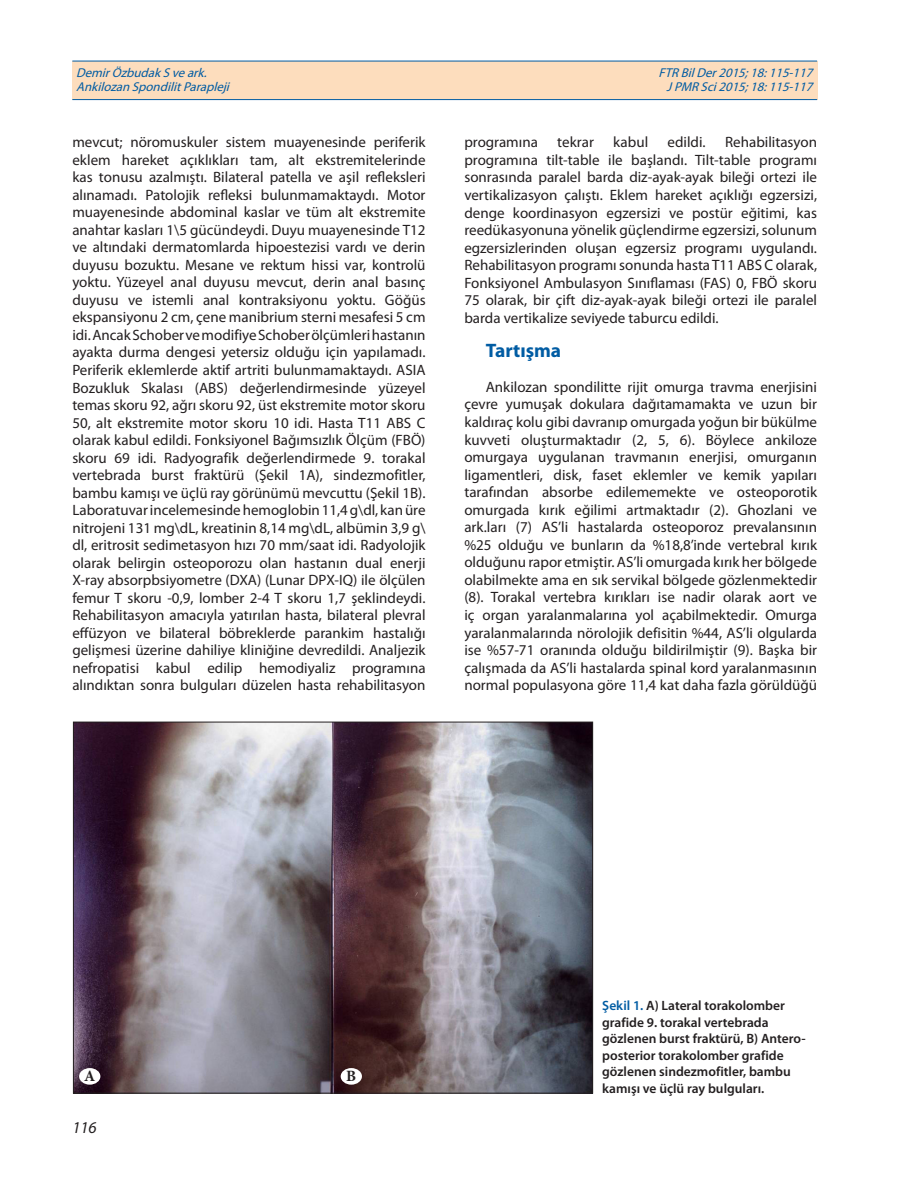
<style>
.page{position:relative;width:915px;height:1191px;background:#fff}
.page>*{position:absolute;margin:0;border:0;box-sizing:border-box;transform-origin:0 0}
.t1{font:700 19.5px "Myriad Pro";color:#015ca3}
.t2{font:italic 16.5px "Myriad Pro";color:#231f20}
.t3{font:700 15.75px "Minion Pro";color:#231f20}
.t4{font:15px/17.5px "Myriad Pro";color:#231f20;text-align:justify}
.t5{font:600 13.5px/16.5px "Myriad Pro";color:#231f20}
.t6{font:italic 12.9px "Myriad Pro";color:#015ca3}
.s1{color:#015ca3}
</style>
<div class="page">
<div style="left:72px;top:61px;width:745px;height:38px;background:#fdddbd"></div>
<hr style="left:72px;top:61px;width:744px;height:1px;background:#015ca3">
<hr style="left:72px;top:99px;width:744px;height:1px;background:#015ca3">
<img style="left:75px;top:723px;width:516px;height:368px">
<div style="left:79px;top:1068px;width:21px;height:16px;background:#fff;border-radius:50%"></div>
<div style="left:340px;top:1068px;width:22px;height:16px;background:#fff;border-radius:50%"></div>
<p class="t6" style="left:76px;top:65px;width:136px">DemirÖzbudakSveark.</p>
<p class="t6" style="left:76px;top:79px;width:158px">AnkilozanSpondilitParapleji</p>
<p class="t6" style="left:658px;top:65px;width:159px">FTRBilDer2015;18:115-117</p>
<p class="t6" style="left:666px;top:79px;width:151px">JPMRSci2015;18:115-117</p>
<p class="t4" style="left:72px;top:133px;width:354px">mevcut; nöromuskuler sistem muayenesinde periferik eklem hareket açıklıkları tam, alt ekstremitelerinde kas tonusu azalmıştı. Bilateral patella ve aşil refleksleri alınamadı. Patolojik refleksi bulunmamaktaydı. Motor muayenesinde abdominal kaslar ve tüm alt ekstremite anahtar kasları 1\5 gücündeydi. Duyu muayenesinde T12 ve altındaki dermatomlarda hipoestezisi vardı ve derin duyusu bozuktu. Mesane ve rektum hissi var, kontrolü yoktu. Yüzeyel anal duyusu mevcut, derin anal basınç duyusu ve istemli anal kontraksiyonu yoktu. Göğüs ekspansiyonu 2 cm, çene manibrium sterni mesafesi 5 cm idi. Ancak Schober ve modifiye Schober ölçümleri hastanın ayakta durma dengesi yetersiz olduğu için yapılamadı.<br>Periferik eklemlerde aktif artriti bulunmamaktaydı. ASIA Bozukluk Skalası (ABS) değerlendirmesinde yüzeyel temas skoru 92, ağrı skoru 92, üst ekstremite motor skoru 50, alt ekstremite motor skoru 10 idi. Hasta T11 ABS C olarak kabul edildi. Fonksiyonel Bağımsızlık Ölçüm (FBÖ) skoru 69 idi. Radyografik değerlendirmede 9. torakal vertebrada burst fraktürü (Şekil 1A), sindezmofitler, bambu kamışı ve üçlü ray görünümü mevcuttu (Şekil 1B).<br>Laboratuvar incelemesinde hemoglobin 11,4 g\dl, kan üre nitrojeni 131 mg\dL, kreatinin 8,14 mg\dL, albümin 3,9 g\ dl, eritrosit sedimetasyon hızı 70 mm/saat idi. Radyolojik olarak belirgin osteoporozu olan hastanın dual enerji X-ray absorpbsiyometre (DXA) (Lunar DPX-IQ) ile ölçülen femur T skoru -0,9, lomber 2-4 T skoru 1,7 şeklindeydi.<br>Rehabilitasyon amacıyla yatırılan hasta, bilateral plevral effüzyon ve bilateral böbreklerde parankim hastalığı gelişmesi üzerine dahiliye kliniğine devredildi. Analjezik nefropatisi kabul edilip hemodiyaliz programına alındıktan sonra bulguları düzelen hasta rehabilitasyon</p>
<p class="t4" style="left:464px;top:133px;width:75px">programına</p>
<p class="t4" style="left:557px;top:133px;width:38px">tekrar</p>
<p class="t4" style="left:613px;top:133px;width:36px">kabul</p>
<p class="t4" style="left:667px;top:133px;width:40px">edildi.</p>
<p class="t4" style="left:464px;top:133px;width:354px;text-indent:260px">Rehabilitasyon programına tilt-table ile başlandı. Tilt-table programı sonrasında paralel barda diz-ayak-ayak bileği ortezi ile vertikalizasyon çalıştı. Eklem hareket açıklığı egzersizi, denge koordinasyon egzersizi ve postür eğitimi, kas reedükasyonuna yönelik güçlendirme egzersizi, solunum egzersizlerinden oluşan egzersiz programı uygulandı.<br>Rehabilitasyon programı sonunda hasta T11 ABS C olarak, Fonksiyonel Ambulasyon Sınıflaması (FAS) 0, FBÖ skoru 75 olarak, bir çift diz-ayak-ayak bileği ortezi ile paralel barda vertikalize seviyede taburcu edildi.</p>
<p class="t1" style="left:485px;top:338px;width:77px">Tartışma</p>
<p class="t4" style="left:464px;top:378px;width:354px;text-indent:21px">Ankilozan spondilitte rijit omurga travma enerjisini çevre yumuşak dokulara dağıtamamakta ve uzun bir kaldıraç kolu gibi davranıp omurgada yoğun bir bükülme kuvveti oluşturmaktadır (2, 5, 6). Böylece ankiloze omurgaya uygulanan travmanın enerjisi, omurganın ligamentleri, disk, faset eklemler ve kemik yapıları tarafından absorbe edilememekte ve osteoporotik omurgada kırık eğilimi artmaktadır (2). Ghozlani ve ark.ları (7) AS’li hastalarda osteoporoz prevalansının %25 olduğu ve bunların da %18,8’inde vertebral kırık olduğunu rapor etmiştir. AS’li omurgada kırık her bölgede olabilmekte ama en sık servikal bölgede gözlenmektedir (8). Torakal vertebra kırıkları ise nadir olarak aort ve iç organ yaralanmalarına yol açabilmektedir. Omurga yaralanmalarında nörolojik defisitin %44, AS’li olgularda ise %57-71 oranında olduğu bildirilmiştir (9). Başka bir çalışmada da AS’li hastalarda spinal kord yaralanmasının normal populasyona göre 11,4 kat daha fazla görüldüğü</p>
<p class="t3" style="left:84px;top:1064px;width:13px">A</p>
<p class="t3" style="left:346px;top:1064px;width:12px">B</p>
<p class="t2" style="left:72px;top:1117px;width:26px">116</p>
<p class="t5" style="left:602px;top:997px;width:205px"><span class="s1">Şekil 1.</span> A) Lateral torakolomber grafide 9. torakal vertebrada gözlenen burst fraktürü, B) Antero&shy;posterior torakolomber grafide gözlenen sindezmofitler, bambu kamışı ve üçlü ray bulguları.</p>
</div>
